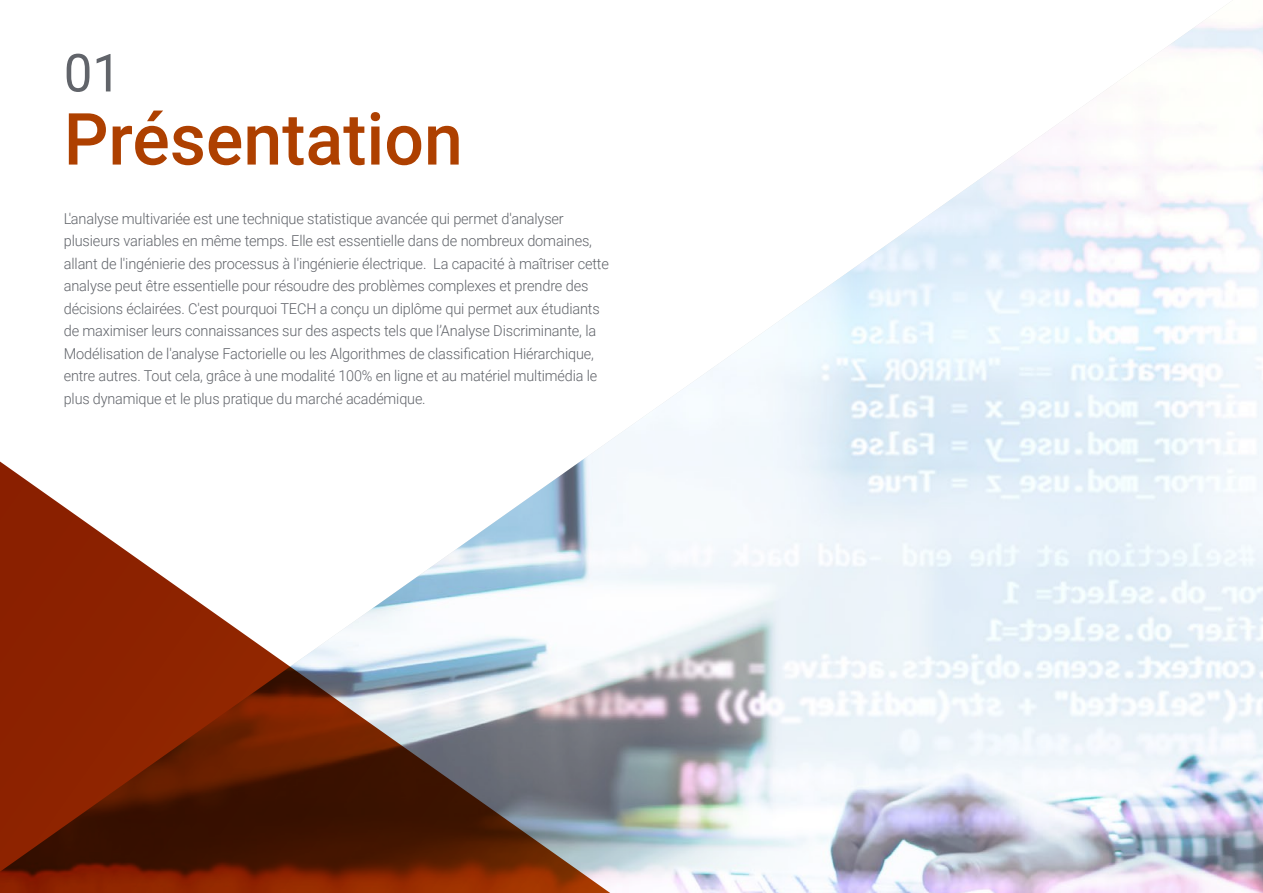
<style>
.page{position:relative;width:1263px;height:893px;background:#fff}
.page>*{position:absolute;margin:0;border:0;box-sizing:border-box;transform-origin:0 0}
.t1{font:500 72px "Roboto";color:#ae4000}
.t2{font:52.5px "Roboto";color:#61646a}
.t3{font:300 15px/22.5px "Roboto";letter-spacing:-.01em;color:#61646a}
</style>
<div class="page">
<img style="left:603px;top:19px;width:660px;height:874px">
<svg style="left:0;top:446px;width:640px;height:447px"></svg>
<h2 class="t2" style="left:64px;top:36px;width:59px">01</h2>
<h1 class="t1" style="left:64px;top:89px;width:401px">Présentation</h1>
<p class="t3" style="left:64px;top:207px;width:547px">L'analyse multivariée est une technique statistique avancée qui permet d'analyser plusieurs variables en même temps. Elle est essentielle dans de nombreux domaines, allant de l'ingénierie des processus à l'ingénierie électrique. La capacité à maîtriser cette analyse peut être essentielle pour résoudre des problèmes complexes et prendre des décisions éclairées. C'est pourquoi TECH a conçu un diplôme qui permet aux étudiants de maximiser leurs connaissances sur des aspects tels que l’Analyse Discriminante, la Modélisation de l'analyse Factorielle ou les Algorithmes de classification Hiérarchique, entre autres. Tout cela, grâce à une modalité 100% en ligne et au matériel multimédia le plus dynamique et le plus pratique du marché académique.</p>
</div>
